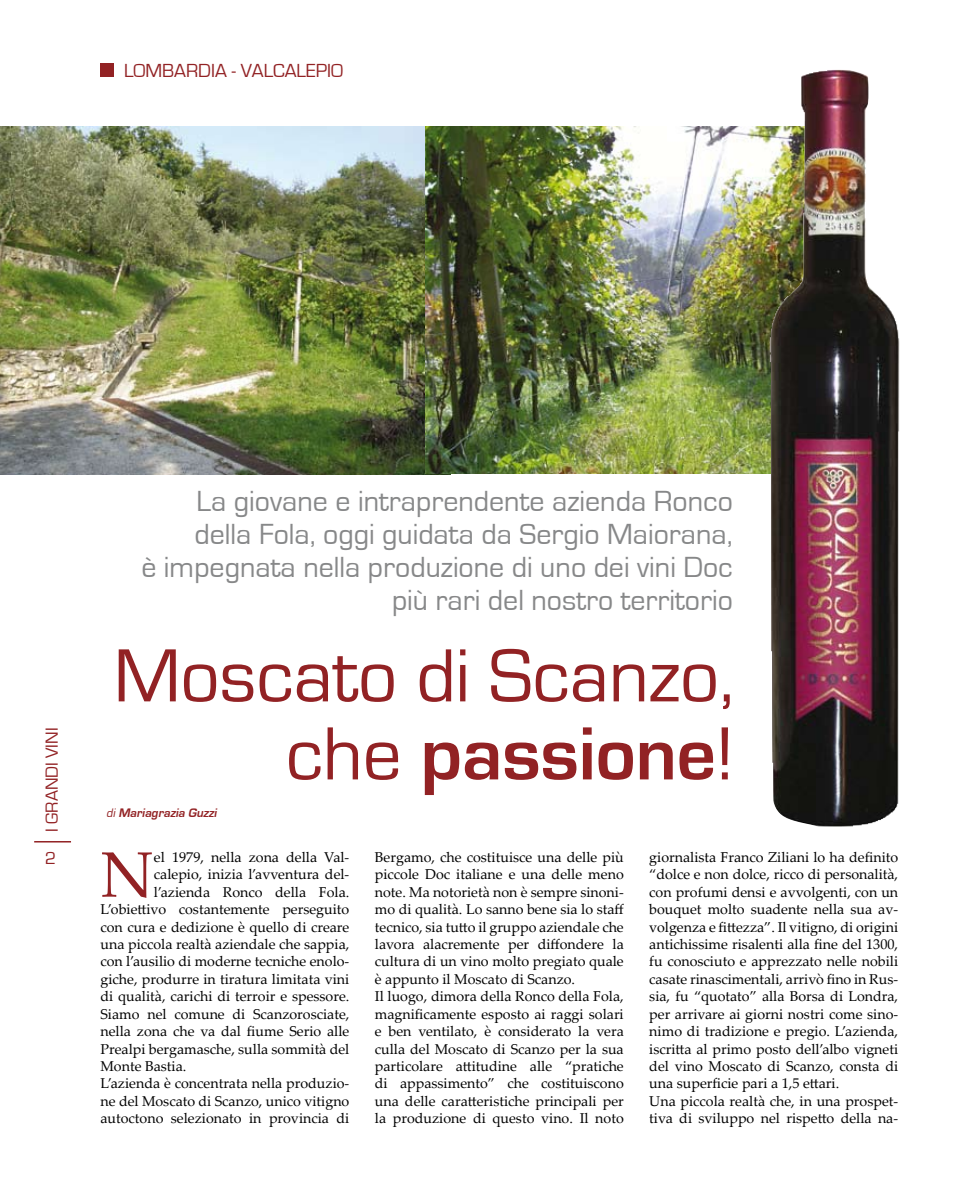
<style>
.page{position:relative;width:961px;height:1191px;background:#fff}
.page>*{position:absolute;margin:0;border:0;box-sizing:border-box;transform-origin:0 0}
.t1{font:78px/78px "Eurostile";letter-spacing:-.005em;color:#922224;text-align:right}
.t2{font:64.35px "Palatino Linotype";color:#922224}
.t3{font:30px/33px "Eurostile";color:#878889;text-align:right}
.t4{font:19.5px "Eurostile";color:#922224}
.t5{font:18px "Eurostile";color:#922224}
.t6{font:14.25px/17.4px "Palatino Linotype";color:#000}
.t7{font:italic 700 12.75px "Eurostile";color:#922224}
.s1{font-weight:700}
.s2{font-weight:400}
</style>
<div class="page">
<hr style="left:34px;top:841px;width:37px;height:1px;background:#922224">
<div style="left:100px;top:64px;width:14px;height:13px;background:#922224"></div>
<img style="left:0;top:126px;width:451px;height:348px">
<img style="left:425px;top:127px;width:345px;height:347px">
<img style="left:770px;top:70px;width:129px;height:756px">
<h3 class="t4" style="left:124px;top:60px;width:64px">LOMBARD</h3>
<h3 class="t4" style="left:211px;top:60px;width:134px">IA - VALCALEPIO</h3>
<p class="t5" style="left:42px;top:832px;width:103px;rotate:-90deg">I Grandi Vini</p>
<h3 class="t3" style="left:141px;top:485px;width:593px">La giovane e intraprendente azienda Ronco della Fola, oggi guidata da Sergio Maiorana,<br>è impegnata nella produzione di uno dei vini Doc più rari del nostro territorio</h3>
<h1 class="t1" style="left:114px;top:638px;width:622px">Moscato di Scanzo, che <span class="s1">passione</span>!</h1>
<p class="t7" style="left:106px;top:805px;width:114px"><span class="s2">di</span>Mariagrazia Guzzi</p>
<h2 class="t2" style="left:100px;top:829px;width:55px">N</h2>
<p class="t6" style="left:154px;top:847px;width:197px">el 1979, nella zona della Val-</p>
<p class="t6" style="left:154px;top:865px;width:197px">calepio, inizia l’avventura del-</p>
<p class="t6" style="left:154px;top:882px;width:197px">l’azienda Ronco della Fola.</p>
<p class="t6" style="left:100px;top:900px;width:250px">L’obiettivo costantemente perseguito</p>
<p class="t6" style="left:100px;top:917px;width:250px">con cura e dedizione è quello di creare</p>
<p class="t6" style="left:100px;top:935px;width:250px">una piccola realtà aziendale che sappia,</p>
<p class="t6" style="left:100px;top:952px;width:250px">con l’ausilio di moderne tecniche enolo-</p>
<p class="t6" style="left:100px;top:969px;width:250px">giche, produrre in tiratura limitata vini</p>
<p class="t6" style="left:100px;top:987px;width:250px">di qualità, carichi di terroir e spessore.</p>
<p class="t6" style="left:100px;top:1004px;width:250px">Siamo nel comune di Scanzorosciate,</p>
<p class="t6" style="left:100px;top:1022px;width:250px">nella zona che va dal fiume Serio alle</p>
<p class="t6" style="left:100px;top:1039px;width:250px">Prealpi bergamasche, sulla sommità del</p>
<p class="t6" style="left:100px;top:1057px;width:87px">Monte Bastia.</p>
<p class="t6" style="left:100px;top:1074px;width:250px">L’azienda è concentrata nella produzio-</p>
<p class="t6" style="left:100px;top:1091px;width:250px">ne del Moscato di Scanzo, unico vitigno</p>
<p class="t6" style="left:100px;top:1109px;width:250px">autoctono selezionato in provincia di</p>
<p class="t6" style="left:375px;top:847px;width:250px">Bergamo, che costituisce una delle più piccole Doc italiane e una delle meno note. Ma notorietà non è sempre sinoni&shy;mo di qualità. Lo sanno bene sia lo staff tecnico, sia tutto il gruppo aziendale che lavora alacremente per diffondere la cultura di un vino molto pregiato quale è appunto il Moscato di Scanzo.<br>Il luogo, dimora della Ronco della Fola, magnificamente esposto ai raggi solari e ben ventilato, è considerato la vera culla del Moscato di Scanzo per la sua particolare attitudine alle “pratiche di appassimento” che costituiscono una delle caratteristiche principali per la produzione di questo vino. Il noto</p>
<p class="t6" style="left:649px;top:847px;width:250px">giornalista Franco Ziliani lo ha definito “dolce e non dolce, ricco di personalità, con profumi densi e avvolgenti, con un bouquet molto suadente nella sua av&shy;volgenza e fittezza”. Il vitigno, di origini antichissime risalenti alla fine del 1300, fu conosciuto e apprezzato nelle nobili casate rinascimentali, arrivò fino in Rus&shy;sia, fu “quotato” alla Borsa di Londra, per arrivare ai giorni nostri come sino&shy;nimo di tradizione e pregio. L’azienda, iscritta al primo posto dell’albo vigneti del vino Moscato di Scanzo, consta di una superficie pari a 1,5 ettari.<br>Una piccola realtà che, in una prospet&shy;tiva di sviluppo nel rispetto della na-</p>
</div>
